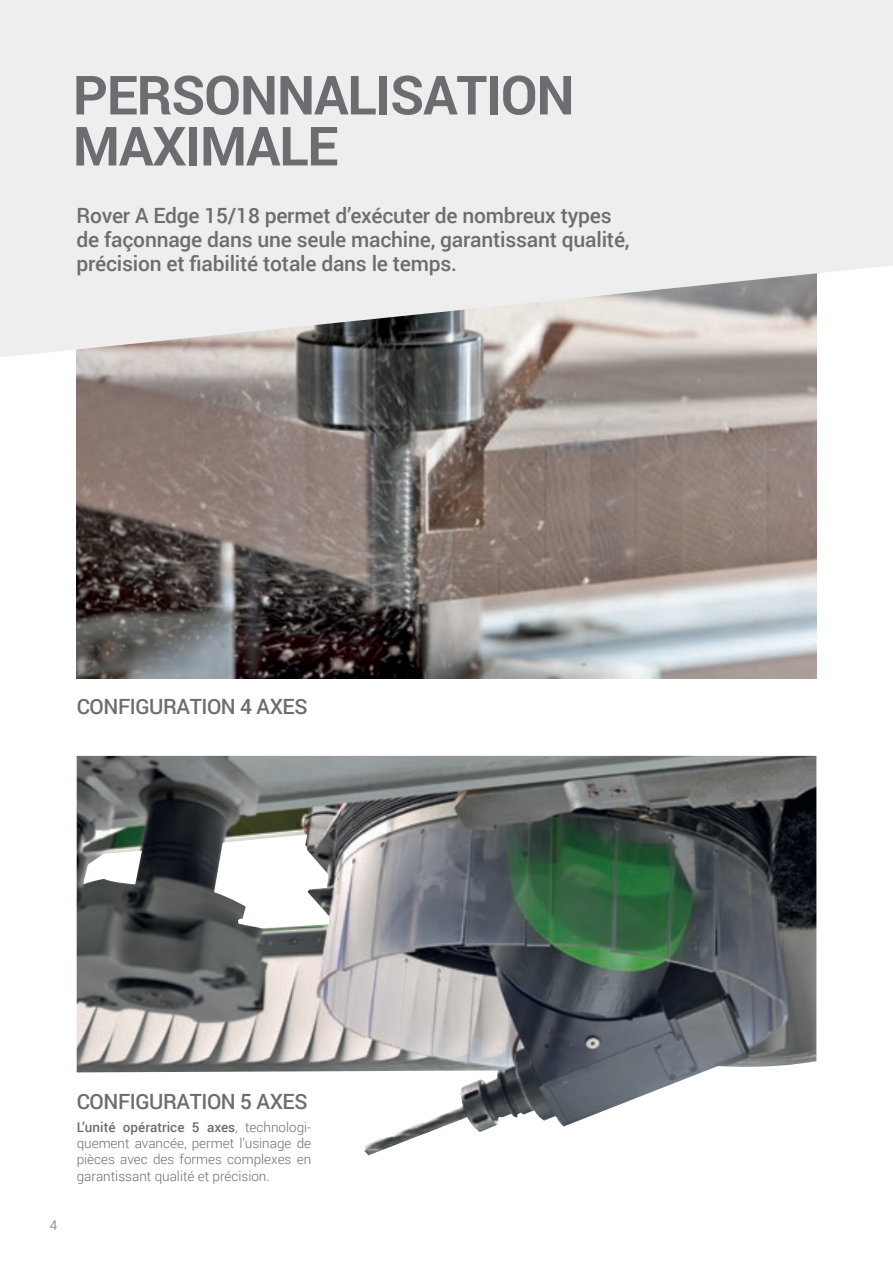
<style>
.page{position:relative;width:893px;height:1263px;background:#fff}
.page>*{position:absolute;margin:0;border:0;box-sizing:border-box;transform-origin:0 0}
._1_TITOLO_GRIGIO{font:700 54px/51px "Roboto";letter-spacing:-.02em;color:#6c6d70}
.t1{font:500 21px/24px "Roboto";letter-spacing:-.01em;color:#6c6d70}
.t2{font:300 13.5px/16.2px "Roboto";color:#6c6d70;text-align:justify}
.s1{font-weight:500}
</style>
<div class="page">
<img style="left:77px;top:357px;width:739px;height:321px">
<svg style="left:0;top:0;width:893px;height:357px;background:#e7e7e7"></svg>
<img style="left:77px;top:756px;width:739px;height:399px">
<p class="_1_TITOLO_GRIGIO" style="left:73px;top:68px;width:503px">PERSONNALISATION<br>MAXIMALE</p>
<p class="t1" style="left:77px;top:203px;width:555px">Rover A Edge 15/18 permet d’exécuter de nombreux types de façonnage dans une seule machine, garantissant qualité, précision et fiabilité totale dans le temps.</p>
<p class="t1" style="left:77px;top:694px;width:232px">CONFIGURATION 4 AXES</p>
<p class="t2" style="left:50px;top:1216px;width:9px">4</p>
<p class="t1" style="left:77px;top:1089px;width:232px">CONFIGURATION 5 AXES</p>
<p class="t2" style="left:77px;top:1118px;width:236px"><span class="s1">L’unité opératrice 5 axes</span>, technologi&shy;quement avancée, permet l’usinage de pièces avec des formes complexes en garantissant qualité et précision.</p>
</div>
